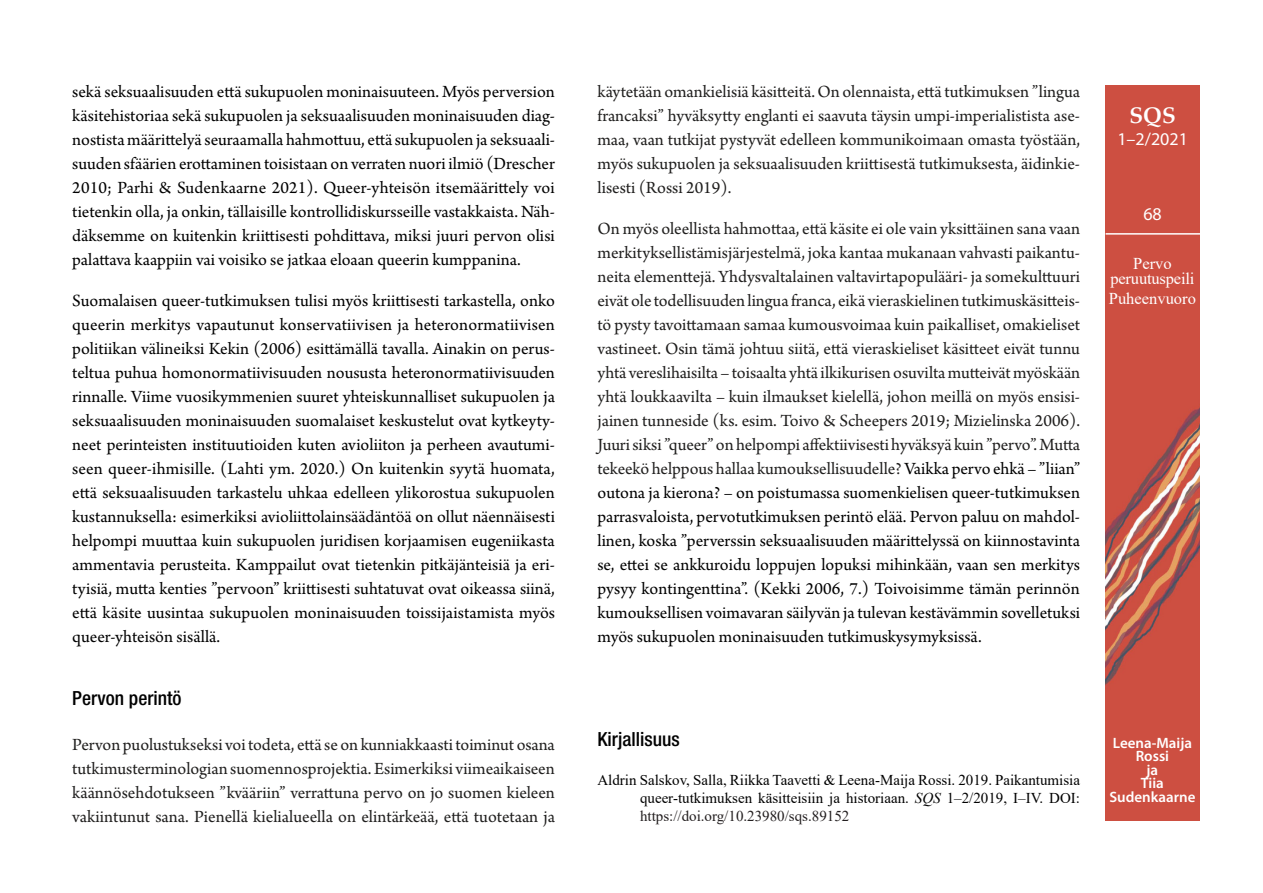
<style>
.page{position:relative;width:1263px;height:893px;background:#fff}
.page>*{position:absolute;margin:0;border:0;box-sizing:border-box;transform-origin:0 0}
.t1{font:700 22.5px "Palatino Linotype";color:#fff}
.Väliotsikko_1_uusi20{font:500 condensed 19.5px "Helvetica Neue";color:#000}
.Leipateksti_suomi-ta{font:18px/24px "Arno Pro";color:#201f1e;text-align:justify}
.Leipateksti_suomi-ta-2{font:18px/24px "Arno Pro";color:#000;text-align:justify}
.t2{font:18px "Myriad Pro";color:#fff}
.t3{font:16.5px/15.3px "Times New Roman";color:#fff;text-align:center}
.Lähdeluettelo{font:15px/18px "Times New Roman";color:#000;text-align:justify}
.t4{font:600 15px/13.5px "Myriad Pro";color:#fff;text-align:center}
.s1{color:#000}
.s2{font-style:italic}
.s3{color:#231f20}
</style>
<div class="page">
<img style="left:1106px;top:85px;width:93px;height:736px">
<hr style="left:1106px;top:233px;width:103px;height:2px;background:#fff">
<p class="Leipateksti_suomi-ta-2" style="left:72px;top:81px;width:484px">sekä seksuaalisuuden että sukupuolen moninaisuuteen. Myös perversion käsitehistoriaa sekä sukupuolen ja seksuaalisuuden moninaisuuden diag&shy;nostista määrittelyä seuraamalla hahmottuu, että sukupuolen ja seksuaali&shy;suuden sfäärien erottaminen toisistaan on verraten nuori ilmiö (Drescher 2010; Parhi &amp; Sudenkaarne 2021). Queer-yhteisön itsemäärittely voi tietenkin olla, ja onkin, tällaisille kontrollidiskursseille vastakkaista. Näh&shy;däksemme on kuitenkin kriittisesti pohdittava, miksi juuri pervon olisi palattava kaappiin vai voisiko se jatkaa eloaan queerin kumppanina.</p>
<p class="Leipateksti_suomi-ta-2" style="left:72px;top:290px;width:484px">Suomalaisen queer-tutkimuksen tulisi myös kriittisesti tarkastella, onko queerin merkitys vapautunut konservatiivisen ja heteronormatiivisen politiikan välineiksi Kekin (2006) esittämällä tavalla. Ainakin on perus&shy;teltua puhua homonormatiivisuuden noususta heteronormatiivisuuden rinnalle. Viime vuosikymmenien suuret yhteiskunnalliset sukupuolen ja seksuaalisuuden moninaisuuden suomalaiset keskustelut ovat kytkeyty&shy;neet perinteisten instituutioiden kuten avioliiton ja perheen avautumi&shy;seen queer-ihmisille. (Lahti ym. 2020.) On kuitenkin syytä huomata, että seksuaalisuuden tarkastelu uhkaa edelleen ylikorostua sukupuolen kustannuksella: esimerkiksi avioliittolainsäädäntöä on ollut näennäisesti helpompi muuttaa kuin sukupuolen juridisen korjaamisen eugeniikasta ammentavia perusteita. Kamppailut ovat tietenkin pitkäjänteisiä ja eri&shy;tyisiä, mutta kenties ”pervoon” kriittisesti suhtatuvat ovat oikeassa siinä, että käsite uusintaa sukupuolen moninaisuuden toissijaistamista myös queer-yhteisön sisällä.</p>
<p class="Väliotsikko_1_uusi20" style="left:72px;top:686px;width:111px">Pervon perintö</p>
<p class="Leipateksti_suomi-ta" style="left:72px;top:733px;width:484px">Pervon puolustukseksi voi todeta, että se on kunniakkaasti toiminut osana tutkimusterminologian suomennosprojektia. Esimerkiksi viimeaikaiseen käännösehdotukseen ”kvääriin” verrattuna pervo on jo suomen kieleen vakiintunut sana. Pienellä kielialueella on elintärkeää, että tuotetaan ja</p>
<p class="Leipateksti_suomi-ta" style="left:597px;top:81px;width:484px">käytetään omankielisiä käsitteitä. On olennaista, että tutkimuksen ”lingua francaksi” hyväksytty englanti ei saavuta täysin umpi-imperialistista ase&shy;maa, vaan tutkijat pystyvät edelleen kommunikoimaan omasta työstään, myös sukupuolen ja seksuaalisuuden kriittisestä tutkimuksesta, äidinkie&shy;lisesti (Rossi 2019).</p>
<p class="Leipateksti_suomi-ta" style="left:597px;top:218px;width:484px">On myös oleellista hahmottaa, että käsite ei ole vain yksittäinen sana vaan merkityksellistämisjärjestelmä, joka kantaa mukanaan vahvasti paikantu&shy;neita elementtejä. Yhdysvaltalainen valtavirtapopulääri- ja somekulttuuri eivät ole todellisuuden lingua franca, eikä vieraskielinen tutkimuskäsitteis&shy;tö pysty tavoittamaan samaa kumousvoimaa kuin paikalliset, omakieliset vastineet. Osin tämä johtuu siitä, että vieraskieliset käsitteet eivät tunnu yhtä vereslihaisilta – toisaalta yhtä ilkikurisen osuvilta mutteivät myöskään yhtä loukkaavilta – kuin ilmaukset kielellä, johon meillä on myös ensisi&shy;jainen tunneside (ks. esim. Toivo &amp; Scheepers 2019; Mizielinska 2006).<br>Juuri siksi ”queer” on helpompi affektiivisesti hyväksyä kuin ”pervo”. Mutta tekeekö helppous hallaa kumouksellisuudelle? <span class="s1">Vaikka pervo ehkä – ”liian” outona ja kierona? – on poistumassa suomenkielisen queer-tutkimuksen parrasvaloista, pervotutkimuksen perintö elää. Pervon paluu on mahdol&shy;linen, koska ”perverssin seksuaalisuuden määrittelyssä on kiinnostavinta se, ettei se ankkuroidu loppujen lopuksi mihinkään, vaan sen merkitys pysyy kontingenttina”. (Kekki 2006, 7.) Toivoisimme tämän perinnön kumouksellisen voimavaran säilyvän ja tulevan kestävämmin sovelletuksi myös sukupuolen moninaisuuden tutkimuskysymyksissä.</span></p>
<p class="t1" style="left:1129px;top:100px;width:48px">SQS</p>
<p class="t2" style="left:1117px;top:129px;width:72px">1–2/2021</p>
<p class="t2" style="left:1143px;top:204px;width:20px">68</p>
<p class="t3" style="left:1110px;top:255px;width:86px">Pervo peruutuspeili</p>
<p class="t3" style="left:1109px;top:290px;width:89px">Puheenvuoro</p>
<p class="Väliotsikko_1_uusi20" style="left:597px;top:727px;width:84px">Kirjallisuus</p>
<p class="Lähdeluettelo" style="left:640px;top:770px;width:442px;text-indent:-43px">Aldrin Salskov, Salla, Riikka Taavetti &amp; Leena-Maija Rossi. 2019. Paikantumisia queer-tutkimuksen käsitteisiin ja historiaan. <span class="s2">SQS</span> 1–2/2019, I–IV. DOI: <span class="s3">https://doi.org/10.23980/sqs.89152</span></p>
<p class="t4" style="left:1109px;top:736px;width:88px">Leena-Maija<br>Rossi<br>ja<br>Tiia<br>Sudenkaarne</p>
</div>
